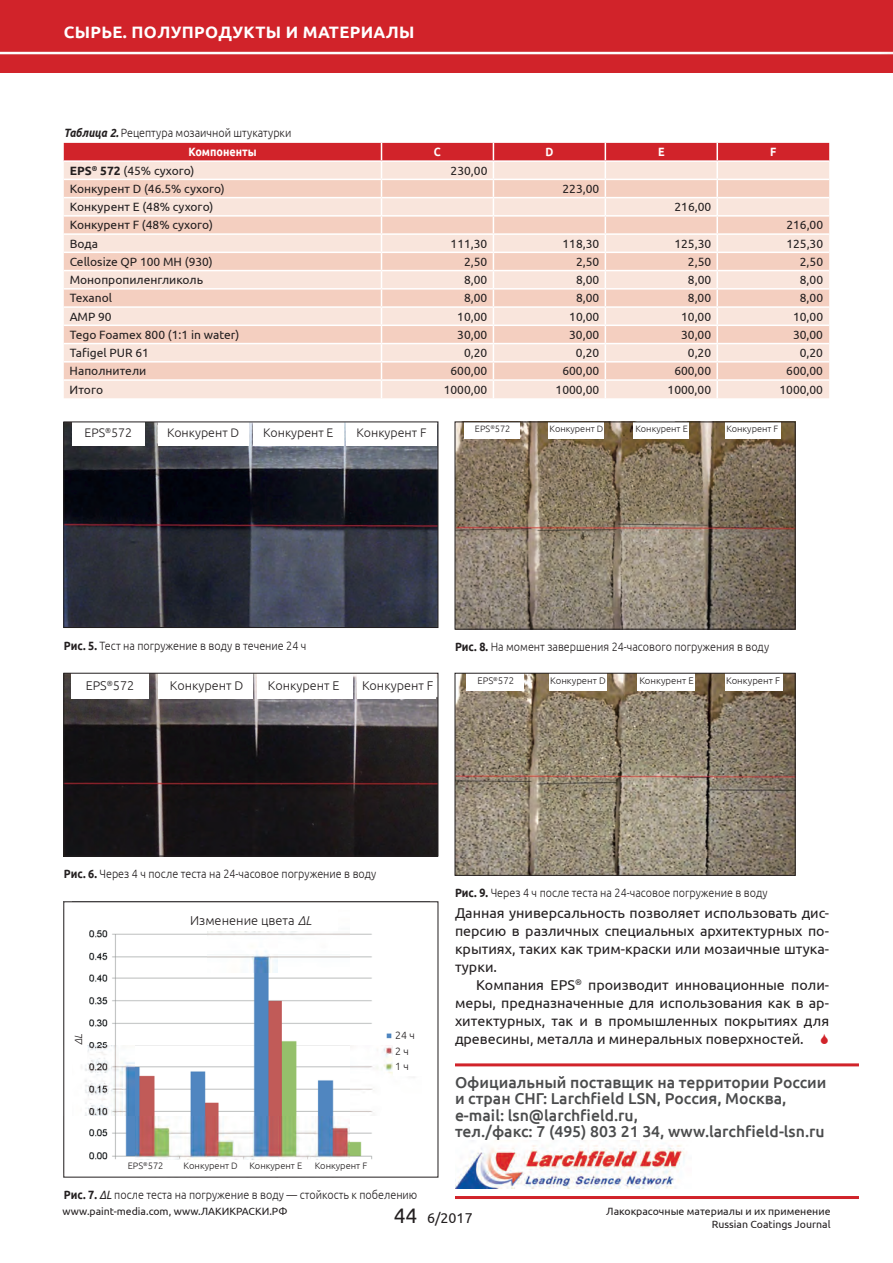
<style>
.page{position:relative;width:893px;height:1263px;background:#fff}
.page>*{position:absolute;margin:0;border:0;box-sizing:border-box;transform-origin:0 0}
.t1{font:700 16.5px "Ubuntu";letter-spacing:.02em;color:#fff}
.t2{font:500 15.75px/16.5px "Ubuntu";color:#4b4c4d}
.t3{font:14.25px/18px "Ubuntu";color:#231f20;text-align:justify}
.t4{font:300 12.9px "Ubuntu";color:#231f20}
.t5{font:300 12.6px "Ubuntu";color:#231f20}
.t6{font:300 12.45px "Ubuntu";color:#231f20}
.t7{font:12px "Ubuntu";color:#231f20}
.t8{font:300 12px/19.5px "Ubuntu";color:#231f20;scale:.9 1}
.t9{font:700 12px "Ubuntu";color:#fff;scale:.9 1}
.t10{font:10.5px/12.6px "Ubuntu";color:#231f20;text-align:right}
.t11{font:300 10.5px/15.8px "Ubuntu";color:#231f20}
.t12{font:italic 300 10.5px "Ubuntu";color:#231f20}
.t13{font:300 9.6px "Ubuntu";color:#231f20}
.t14{font:300 9.3px "Ubuntu";color:#231f20}
.s1{font-weight:700;font-style:italic}
.s2{font-weight:700;color:#fff}
.s3{font-weight:700}
.s4{font-style:italic}
.s5{font-weight:400;font-style:italic}
.s6{font-size:21px}
</style>
<div class="page">
<div style="left:0;top:0;width:893px;height:72px;background:#d1232a"></div>
<div style="left:0;top:51px;width:893px;height:5px;background:#231f20;opacity:.5"></div>
<svg style="left:64px;top:143px;width:765px;height:255px;background:#f4d1c7"></svg>
<img style="left:65px;top:423px;width:371px;height:203px">
<div style="left:73px;top:422px;width:72px;height:23px;background:#fff"></div>
<div style="left:158px;top:422px;width:91px;height:23px;background:#fff"></div>
<div style="left:253px;top:422px;width:91px;height:23px;background:#fff"></div>
<div style="left:346px;top:422px;width:91px;height:23px;background:#fff"></div>
<div style="left:63px;top:421px;width:375px;height:207px;border:1px solid #231f20"></div>
<img style="left:65px;top:675px;width:371px;height:179px">
<div style="left:71px;top:674px;width:78px;height:25px;background:#fff"></div>
<div style="left:158px;top:673px;width:95px;height:26px;background:#fff"></div>
<div style="left:258px;top:673px;width:95px;height:26px;background:#fff"></div>
<div style="left:358px;top:673px;width:78px;height:26px;background:#fff"></div>
<div style="left:63px;top:673px;width:375px;height:183px;border:1px solid #231f20"></div>
<img style="left:81px;top:930px;width:312px;height:230px">
<div style="left:171px;top:908px;width:167px;height:23px;background:#fff"></div>
<div style="left:69px;top:1033px;width:18px;height:31px;background:#fff"></div>
<div style="left:63px;top:901px;width:375px;height:276px;border:1px solid #231f20"></div>
<img style="left:457px;top:423px;width:336px;height:204px">
<div style="left:465px;top:422px;width:55px;height:17px;background:#fff"></div>
<div style="left:548px;top:422px;width:56px;height:17px;background:#fff"></div>
<div style="left:633px;top:422px;width:56px;height:17px;background:#fff"></div>
<div style="left:725px;top:422px;width:56px;height:17px;background:#fff"></div>
<div style="left:455px;top:421px;width:340px;height:208px;border:1px solid #231f20"></div>
<img style="left:457px;top:675px;width:336px;height:199px">
<div style="left:467px;top:673px;width:57px;height:18px;background:#fff"></div>
<div style="left:549px;top:673px;width:57px;height:18px;background:#fff"></div>
<div style="left:637px;top:673px;width:58px;height:18px;background:#fff"></div>
<div style="left:725px;top:673px;width:58px;height:18px;background:#fff"></div>
<div style="left:455px;top:673px;width:340px;height:203px;border:1px solid #231f20"></div>
<hr style="left:455px;top:1063px;width:404px;height:3px;background:#d1232a">
<hr style="left:455px;top:1196px;width:404px;height:3px;background:#d1232a">
<img style="left:455px;top:1140px;width:230px;height:48px">
<h1 class="t1" style="left:64px;top:22px;width:352px">СЫРЬЕ. ПОЛУПРОДУКТЫ И МАТЕРИАЛЫ</h1>
<p class="t8" style="left:188px;top:123px;width:116px;text-indent:-125px"><span class="s1">Таблица 2.</span> Рецептура мозаичной штукатурки<br><span class="s2">Компоненты</span></p>
<p class="t9" style="left:434px;top:145px;width:9px">C</p>
<p class="t9" style="left:545px;top:145px;width:10px">D</p>
<p class="t9" style="left:658px;top:145px;width:9px">E</p>
<p class="t9" style="left:770px;top:145px;width:8px">F</p>
<p class="t7" style="left:70px;top:163px;width:126px"><span class="s3">EPS</span><sup>®</sup> <span class="s3">572</span> (45% сухого)</p>
<p class="t7" style="left:451px;top:163px;width:38px">230,00</p>
<p class="t7" style="left:70px;top:181px;width:156px">Конкурент D (46.5% сухого)</p>
<p class="t7" style="left:562px;top:181px;width:38px">223,00</p>
<p class="t7" style="left:70px;top:200px;width:145px">Конкурент E (48% сухого)</p>
<p class="t7" style="left:674px;top:200px;width:38px">216,00</p>
<p class="t7" style="left:70px;top:218px;width:145px">Конкурент F (48% сухого)</p>
<p class="t7" style="left:786px;top:218px;width:38px">216,00</p>
<p class="t7" style="left:70px;top:236px;width:30px">Вода</p>
<p class="t7" style="left:451px;top:236px;width:38px">111,30</p>
<p class="t7" style="left:562px;top:236px;width:38px">118,30</p>
<p class="t7" style="left:674px;top:236px;width:38px">125,30</p>
<p class="t7" style="left:786px;top:236px;width:38px">125,30</p>
<p class="t7" style="left:70px;top:254px;width:145px">Cellosize QP 100 MH (930)</p>
<p class="t7" style="left:464px;top:254px;width:25px">2,50</p>
<p class="t7" style="left:576px;top:254px;width:25px">2,50</p>
<p class="t7" style="left:688px;top:254px;width:25px">2,50</p>
<p class="t7" style="left:800px;top:254px;width:25px">2,50</p>
<p class="t7" style="left:70px;top:273px;width:135px">Монопропиленгликоль</p>
<p class="t7" style="left:464px;top:273px;width:25px">8,00</p>
<p class="t7" style="left:576px;top:273px;width:25px">8,00</p>
<p class="t7" style="left:688px;top:273px;width:25px">8,00</p>
<p class="t7" style="left:800px;top:273px;width:25px">8,00</p>
<p class="t7" style="left:70px;top:291px;width:44px">Texanol</p>
<p class="t7" style="left:464px;top:291px;width:25px">8,00</p>
<p class="t7" style="left:576px;top:291px;width:25px">8,00</p>
<p class="t7" style="left:688px;top:291px;width:25px">8,00</p>
<p class="t7" style="left:800px;top:291px;width:25px">8,00</p>
<p class="t7" style="left:70px;top:309px;width:44px">AMP 90</p>
<p class="t7" style="left:457px;top:309px;width:32px">10,00</p>
<p class="t7" style="left:569px;top:309px;width:32px">10,00</p>
<p class="t7" style="left:681px;top:309px;width:32px">10,00</p>
<p class="t7" style="left:793px;top:309px;width:32px">10,00</p>
<p class="t7" style="left:70px;top:327px;width:171px">Tego Foamex 800 (1:1 in water)</p>
<p class="t7" style="left:457px;top:327px;width:32px">30,00</p>
<p class="t7" style="left:569px;top:327px;width:32px">30,00</p>
<p class="t7" style="left:681px;top:327px;width:32px">30,00</p>
<p class="t7" style="left:793px;top:327px;width:32px">30,00</p>
<p class="t7" style="left:70px;top:346px;width:81px">Tafigel PUR 61</p>
<p class="t7" style="left:464px;top:346px;width:25px">0,20</p>
<p class="t7" style="left:576px;top:346px;width:25px">0,20</p>
<p class="t7" style="left:688px;top:346px;width:25px">0,20</p>
<p class="t7" style="left:800px;top:346px;width:25px">0,20</p>
<p class="t7" style="left:70px;top:364px;width:78px">Наполнители</p>
<p class="t7" style="left:450px;top:364px;width:38px">600,00</p>
<p class="t7" style="left:562px;top:364px;width:38px">600,00</p>
<p class="t7" style="left:674px;top:364px;width:38px">600,00</p>
<p class="t7" style="left:786px;top:364px;width:38px">600,00</p>
<p class="t7" style="left:70px;top:382px;width:35px">Итого</p>
<p class="t7" style="left:444px;top:382px;width:45px">1000,00</p>
<p class="t7" style="left:556px;top:382px;width:45px">1000,00</p>
<p class="t7" style="left:668px;top:382px;width:45px">1000,00</p>
<p class="t7" style="left:779px;top:382px;width:45px">1000,00</p>
<p class="t6" style="left:85px;top:425px;width:49px">EPS<sup>®</sup>572</p>
<p class="t6" style="left:167px;top:425px;width:74px">Конкурент D</p>
<p class="t6" style="left:263px;top:425px;width:72px">Конкурент E</p>
<p class="t6" style="left:357px;top:425px;width:71px">Конкурент F</p>
<p class="t14" style="left:475px;top:423px;width:37px">EPS<sup>®</sup>572</p>
<p class="t14" style="left:550px;top:423px;width:55px">Конкурент D</p>
<p class="t14" style="left:635px;top:423px;width:54px">Конкурент E</p>
<p class="t14" style="left:726px;top:423px;width:53px">Конкурент F</p>
<p class="t8" style="left:64px;top:635px;width:271px"><span class="s3">Рис. 5.</span> Тест на погружение в воду в течение 24 ч</p>
<p class="t5" style="left:86px;top:678px;width:50px">EPS<sup>®</sup>572</p>
<p class="t5" style="left:170px;top:678px;width:75px">Конкурент D</p>
<p class="t5" style="left:268px;top:678px;width:73px">Конкурент E</p>
<p class="t5" style="left:362px;top:678px;width:73px">Конкурент F</p>
<p class="t8" style="left:455px;top:637px;width:351px"><span class="s3">Рис. 8.</span> На момент завершения 24-часового погружения в воду</p>
<p class="t13" style="left:477px;top:675px;width:38px">EPS<sup>®</sup>572</p>
<p class="t13" style="left:550px;top:675px;width:57px">Конкурент D</p>
<p class="t13" style="left:639px;top:675px;width:56px">Конкурент E</p>
<p class="t13" style="left:726px;top:675px;width:55px">Конкурент F</p>
<p class="t8" style="left:64px;top:864px;width:349px"><span class="s3">Рис. 6.</span> Через 4 ч после теста на 24-часовое погружение в воду</p>
<p class="t12" style="left:72px;top:1045px;width:13px;rotate:-90deg">ΔL</p>
<p class="t4" style="left:190px;top:912px;width:123px">Изменение цвета <span class="s4">ΔL</span></p>
<p class="t11" style="left:395px;top:1027px;width:21px">24 ч<br>2 ч<br>1 ч</p>
<p class="t14" style="left:128px;top:1160px;width:37px">EPS<sup>®</sup>572</p>
<p class="t14" style="left:184px;top:1160px;width:120px">Конкурент D Конкурент E</p>
<p class="t14" style="left:315px;top:1160px;width:54px">Конкурент F</p>
<p class="t8" style="left:64px;top:1185px;width:394px"><span class="s3">Рис. 7.</span> <span class="s5">ΔL</span> после теста на погружение в воду — стойкость к побелению</p>
<p class="t8" style="left:455px;top:883px;width:349px"><span class="s3">Рис. 9.</span> Через 4 ч после теста на 24-часовое погружение в воду</p>
<p class="t3" style="left:455px;top:903px;width:376px">Данная универсальность позволяет использовать дис&shy;персию в различных специальных архитектурных по&shy;крытиях, таких как трим-краски или мозаичные штука&shy;турки.</p>
<p class="t3" style="left:455px;top:975px;width:376px;text-indent:21px">Компания EPS<sup>®</sup> производит инновационные поли&shy;меры, предназначенные для использования как в ар&shy;хитектурных, так и в промышленных покрытиях для древесины, металла и минеральных поверхностей.</p>
<h2 class="t2" style="left:455px;top:1073px;width:373px">Официальный поставщик на территории России и стран СНГ: Larchfield LSN, Россия, Москва, e-mail: lsn@larchfield.ru,<br>тел./факс: 7 (495) 803 21 34, www.larchfield-lsn.ru</h2>
<p class="t10" style="left:63px;top:1205px;width:226px">www.paint-media.com, www.ЛАКИКРАСКИ.РФ</p>
<p class="t3" style="left:394px;top:1209px;width:81px"><span class="s6">44</span> 6/2017</p>
<p class="t10" style="left:606px;top:1205px;width:226px">Лакокрасочные материалы и их применение<br>Russian Coatings Journal</p>
</div>
